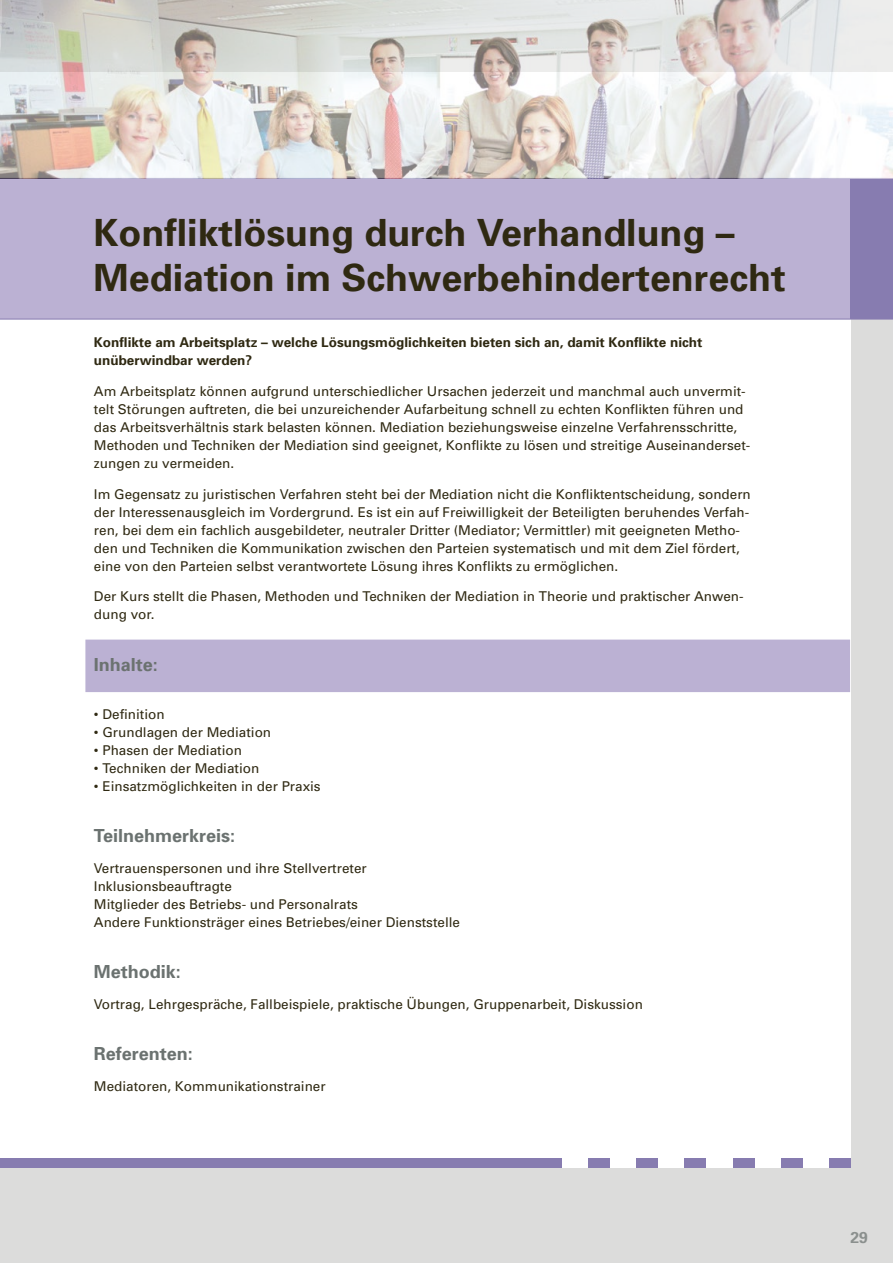
<style>
.page{position:relative;width:893px;height:1263px;background:#fff}
.page>*{position:absolute;margin:0;border:0;box-sizing:border-box;transform-origin:0 0}
.t1{font:700 37.5px/45px "Pgjncl Univers";color:#2f2912}
.t2{font:700 18px "Pgjncl Univers";color:#6b7270}
.t3{font:700 15.75px "Pgjncl Univers";color:#8b908e}
.t4{font:13.5px/18px "Dwpqms Univers";color:#2f2912}
.t5{font:700 13.5px/18px "Pgjncl Univers";color:#2f2912}
</style>
<div class="page">
<div style="left:0;top:319px;width:893px;height:944px;background:#dcdcdb"></div>
<div style="left:0;top:319px;width:850px;height:848px;background:#fff"></div>
<div style="left:0;top:178px;width:850px;height:141px;background:#bbb1d3"></div>
<div style="left:0;top:1158px;width:561px;height:9px;background:#877cb0"></div>
<div style="left:829px;top:1158px;width:21px;height:9px;background:#877cb0"></div>
<div style="left:588px;top:1158px;width:22px;height:9px;background:#877cb0"></div>
<div style="left:733px;top:1158px;width:21px;height:9px;background:#877cb0"></div>
<div style="left:685px;top:1158px;width:21px;height:9px;background:#877cb0"></div>
<div style="left:781px;top:1158px;width:21px;height:9px;background:#877cb0"></div>
<div style="left:637px;top:1158px;width:21px;height:9px;background:#877cb0"></div>
<div style="left:85px;top:640px;width:765px;height:52px;background:#bbb1d3"></div>
<div style="left:850px;top:178px;width:43px;height:141px;background:#877cb0"></div>
<img style="left:0;top:0;width:893px;height:178px">
<h1 class="t1" style="left:94px;top:211px;width:693px">Konfliktlösung durch Verhandlung –<br>Mediation im Schwerbehindertenrecht</h1>
<p class="t5" style="left:94px;top:333px;width:610px">Konflikte am Arbeitsplatz – welche Lösungsmöglichkeiten bieten sich an, damit Konflikte nicht unüberwindbar werden?</p>
<p class="t4" style="left:94px;top:382px;width:658px">Am Arbeitsplatz können aufgrund unterschiedlicher Ursachen jederzeit und manchmal auch unvermit&shy;telt Störungen auftreten, die bei unzureichender Aufarbeitung schnell zu echten Konflikten führen und das Arbeitsverhältnis stark belasten können. Mediation beziehungsweise einzelne Verfahrensschritte, Methoden und Techniken der Mediation sind geeignet, Konflikte zu lösen und streitige Auseinanderset&shy;zungen zu vermeiden.</p>
<p class="t4" style="left:94px;top:485px;width:658px">Im Gegensatz zu juristischen Verfahren steht bei der Mediation nicht die Konfliktentscheidung, sondern der Interessenausgleich im Vordergrund. Es ist ein auf Freiwilligkeit der Beteiligten beruhendes Verfah&shy;ren, bei dem ein fachlich ausgebildeter, neutraler Dritter (Mediator; Vermittler) mit geeigneten Metho&shy;den und Techniken die Kommunikation zwischen den Parteien systematisch und mit dem Ziel fördert, eine von den Parteien selbst verantwortete Lösung ihres Konflikts zu ermöglichen.</p>
<p class="t4" style="left:94px;top:588px;width:651px">Der Kurs stellt die Phasen, Methoden und Techniken der Mediation in Theorie und praktischer Anwen&shy;dung vor.</p>
<h3 class="t2" style="left:94px;top:654px;width:66px">Inhalte:</h3>
<p class="t4" style="left:94px;top:705px;width:72px">• Definition</p>
<p class="t4" style="left:94px;top:723px;width:179px">• Grundlagen der Mediation</p>
<p class="t4" style="left:94px;top:741px;width:150px">• Phasen der Mediation</p>
<p class="t4" style="left:94px;top:759px;width:167px">• Techniken der Mediation</p>
<p class="t4" style="left:94px;top:777px;width:228px">• Einsatzmöglichkeiten in der Praxis</p>
<h3 class="t2" style="left:94px;top:825px;width:143px">Teilnehmerkreis:</h3>
<p class="t4" style="left:94px;top:859px;width:274px">Vertrauenspersonen und ihre Stellvertreter</p>
<p class="t4" style="left:94px;top:877px;width:140px">Inklusionsbeauftragte</p>
<p class="t4" style="left:94px;top:895px;width:266px">Mitglieder des Betriebs- und Personalrats</p>
<p class="t4" style="left:94px;top:913px;width:368px">Andere Funktionsträger eines Betriebes/einer Dienststelle</p>
<h3 class="t2" style="left:94px;top:961px;width:89px">Methodik:</h3>
<p class="t4" style="left:94px;top:995px;width:550px">Vortrag, Lehrgespräche, Fallbeispiele, praktische Übungen, Gruppenarbeit, Diskussion</p>
<h3 class="t2" style="left:94px;top:1043px;width:101px">Referenten:</h3>
<p class="t4" style="left:94px;top:1077px;width:233px">Mediatoren, Kommunikationstrainer</p>
<p class="t3" style="left:850px;top:1227px;width:19px">29</p>
</div>
